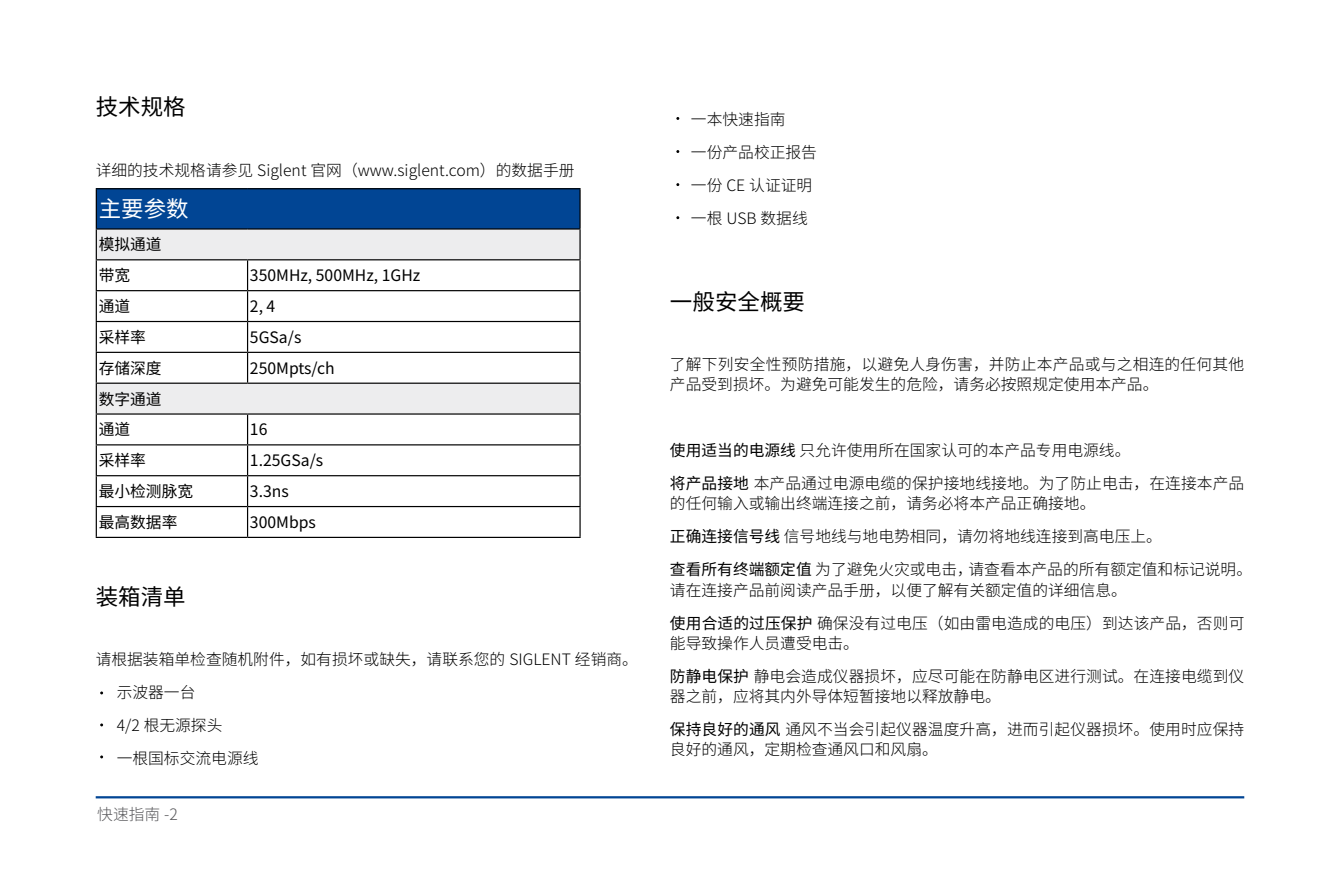
<style>
.page{position:relative;width:1340px;height:893px;background:#fff}
.page>*{position:absolute;margin:0;border:0;box-sizing:border-box;transform-origin:0 0}
.t1{font:22.5px "Source Han Sans SC";color:#000}
.t2{font:22.5px "Source Han Sans SC";color:#fff}
.t3{font:300 15.75px/33.1px "Source Han Sans SC";color:#000}
.t4{font:15.75px/30.8px "Source Han Sans SC";color:#000}
.t5{font:300 15.75px "Source Han Sans SC";color:#58585b}
.s1{font-weight:400}
</style>
<div class="page">
<hr style="left:96px;top:796px;width:1148px;height:2px;background:#014594">
<div style="left:96px;top:189px;width:484px;height:40px;background:#014594"></div>
<div style="left:96px;top:229px;width:484px;height:31px;background:#ededee"></div>
<div style="left:96px;top:383px;width:484px;height:31px;background:#ededee"></div>
<hr style="left:96px;top:188px;width:151px;height:1px;background:#000">
<hr style="left:96px;top:189px;width:1px;height:39px;background:#000">
<hr style="left:247px;top:188px;width:333px;height:1px;background:#000">
<hr style="left:579px;top:189px;width:1px;height:39px;background:#000">
<hr style="left:96px;top:228px;width:151px;height:2px;background:#000">
<svg style="left:96px;top:230px;width:1px;height:29px"></svg>
<hr style="left:247px;top:228px;width:333px;height:2px;background:#000">
<svg style="left:579px;top:230px;width:1px;height:29px"></svg>
<hr style="left:96px;top:259px;width:151px;height:1px;background:#000">
<hr style="left:96px;top:260px;width:1px;height:30px;background:#000">
<hr style="left:247px;top:259px;width:333px;height:1px;background:#000">
<hr style="left:247px;top:260px;width:1px;height:30px;background:#000">
<hr style="left:579px;top:260px;width:1px;height:30px;background:#000">
<hr style="left:96px;top:290px;width:151px;height:1px;background:#000">
<hr style="left:96px;top:291px;width:1px;height:30px;background:#000">
<hr style="left:247px;top:290px;width:333px;height:1px;background:#000">
<hr style="left:247px;top:291px;width:1px;height:30px;background:#000">
<hr style="left:579px;top:291px;width:1px;height:30px;background:#000">
<hr style="left:96px;top:321px;width:151px;height:1px;background:#000">
<hr style="left:96px;top:322px;width:1px;height:30px;background:#000">
<hr style="left:247px;top:321px;width:333px;height:1px;background:#000">
<hr style="left:247px;top:322px;width:1px;height:30px;background:#000">
<hr style="left:579px;top:322px;width:1px;height:30px;background:#000">
<hr style="left:96px;top:352px;width:151px;height:1px;background:#000">
<hr style="left:96px;top:353px;width:1px;height:30px;background:#000">
<hr style="left:247px;top:352px;width:333px;height:1px;background:#000">
<hr style="left:247px;top:353px;width:1px;height:30px;background:#000">
<hr style="left:579px;top:353px;width:1px;height:30px;background:#000">
<hr style="left:96px;top:383px;width:151px;height:1px;background:#000">
<hr style="left:247px;top:383px;width:333px;height:1px;background:#000">
<hr style="left:96px;top:413px;width:151px;height:2px;background:#000">
<svg style="left:96px;top:384px;width:1px;height:60px"></svg>
<hr style="left:247px;top:413px;width:333px;height:2px;background:#000">
<svg style="left:247px;top:415px;width:1px;height:29px"></svg>
<svg style="left:579px;top:384px;width:1px;height:60px"></svg>
<hr style="left:96px;top:444px;width:151px;height:1px;background:#000">
<hr style="left:96px;top:445px;width:1px;height:30px;background:#000">
<hr style="left:247px;top:444px;width:333px;height:1px;background:#000">
<hr style="left:247px;top:445px;width:1px;height:30px;background:#000">
<hr style="left:579px;top:445px;width:1px;height:30px;background:#000">
<hr style="left:96px;top:475px;width:151px;height:1px;background:#000">
<hr style="left:96px;top:476px;width:1px;height:30px;background:#000">
<hr style="left:247px;top:475px;width:333px;height:1px;background:#000">
<hr style="left:247px;top:476px;width:1px;height:30px;background:#000">
<hr style="left:579px;top:476px;width:1px;height:30px;background:#000">
<hr style="left:96px;top:506px;width:151px;height:1px;background:#000">
<hr style="left:96px;top:507px;width:1px;height:30px;background:#000">
<hr style="left:247px;top:506px;width:333px;height:1px;background:#000">
<hr style="left:247px;top:507px;width:1px;height:30px;background:#000">
<hr style="left:579px;top:507px;width:1px;height:30px;background:#000">
<hr style="left:96px;top:537px;width:151px;height:1px;background:#000">
<hr style="left:247px;top:537px;width:333px;height:1px;background:#000">
<h1 class="t1" style="left:96px;top:95px;width:91px">技术规格</h1>
<p class="t3" style="left:96px;top:154px;width:480px">详细的技术规格请参见 Siglent 官网（www.siglent.com）的数据手册</p>
<h1 class="t2" style="left:99px;top:196px;width:91px">主要参数</h1>
<p class="t4" style="left:99px;top:230px;width:64px">模拟通道带宽</p>
<p class="t4" style="left:250px;top:260px;width:172px">350MHz, 500MHz, 1GHz</p>
<p class="t4" style="left:99px;top:291px;width:33px">通道</p>
<p class="t4" style="left:250px;top:291px;width:27px">2, 4</p>
<p class="t4" style="left:99px;top:322px;width:49px">采样率</p>
<p class="t4" style="left:250px;top:322px;width:53px">5GSa/s</p>
<p class="t4" style="left:99px;top:353px;width:64px">存储深度</p>
<p class="t4" style="left:250px;top:353px;width:86px">250Mpts/ch</p>
<p class="t4" style="left:99px;top:384px;width:64px">数字通道通道</p>
<p class="t4" style="left:250px;top:415px;width:19px">16</p>
<p class="t4" style="left:99px;top:445px;width:49px">采样率</p>
<p class="t4" style="left:250px;top:445px;width:75px">1.25GSa/s</p>
<p class="t4" style="left:99px;top:476px;width:96px">最小检测脉宽</p>
<p class="t4" style="left:250px;top:476px;width:40px">3.3ns</p>
<p class="t4" style="left:99px;top:507px;width:80px">最高数据率</p>
<p class="t4" style="left:250px;top:507px;width:67px">300Mbps</p>
<h1 class="t1" style="left:96px;top:584px;width:91px">装箱清单</h1>
<p class="t3" style="left:117px;top:643px;width:522px;text-indent:-21px">请根据装箱单检查随机附件，如有损坏或缺失，请联系您的 SIGLENT 经销商。示波器一台<br>4/2 根无源探头<br>一根国标交流电源线</p>
<p class="t5" style="left:97px;top:805px;width:82px">快速指南 -2</p>
<p class="t3" style="left:691px;top:103px;width:127px">一本快速指南<br>一份产品校正报告一份 CE 认证证明一根 USB 数据线</p>
<h1 class="t1" style="left:670px;top:289px;width:136px">一般安全概要</h1>
<p class="t3" style="left:670px;top:354px;width:576px;line-height:20.2px">了解下列安全性预防措施，以避免人身伤害，并防止本产品或与之相连的任何其他产品受到损坏。为避免可能发生的危险，请务必按照规定使用本产品。</p>
<p class="t3" style="left:670px;top:434px;width:576px"><span class="s1">使用适当的电源线</span>只允许使用所在国家认可的本产品专用电源线。<br><span class="s1">将产品接地</span>本产品通过电源电缆的保护接地线接地。为了防止电击，在连接本产品</p>
<p class="t3" style="left:670px;top:487px;width:583px">的任何输入或输出终端连接之前，请务必将本产品正确接地。<br><span class="s1">正确连接信号线</span> 信号地线与地电势相同，请勿将地线连接到高电压上。<br><span class="s1">查看所有终端额定值</span>为了避免火灾或电击，请查看本产品的所有额定值和标记说明。</p>
<p class="t3" style="left:670px;top:574px;width:576px">请在连接产品前阅读产品手册，以便了解有关额定值的详细信息。<br><span class="s1">使用合适的过压保护</span>确保没有过电压（如由雷电造成的电压）到达该产品，否则可</p>
<p class="t3" style="left:670px;top:627px;width:576px">能导致操作人员遭受电击。<br><span class="s1">防静电保护</span>静电会造成仪器损坏，应尽可能在防静电区进行测试。在连接电缆到仪</p>
<p class="t3" style="left:670px;top:680px;width:576px">器之前，应将其内外导体短暂接地以释放静电。<br><span class="s1">保持良好的通风</span>通风不当会引起仪器温度升高，进而引起仪器损坏。使用时应保持</p>
<p class="t3" style="left:670px;top:733px;width:269px">良好的通风，定期检查通风口和风扇。</p>
</div>
